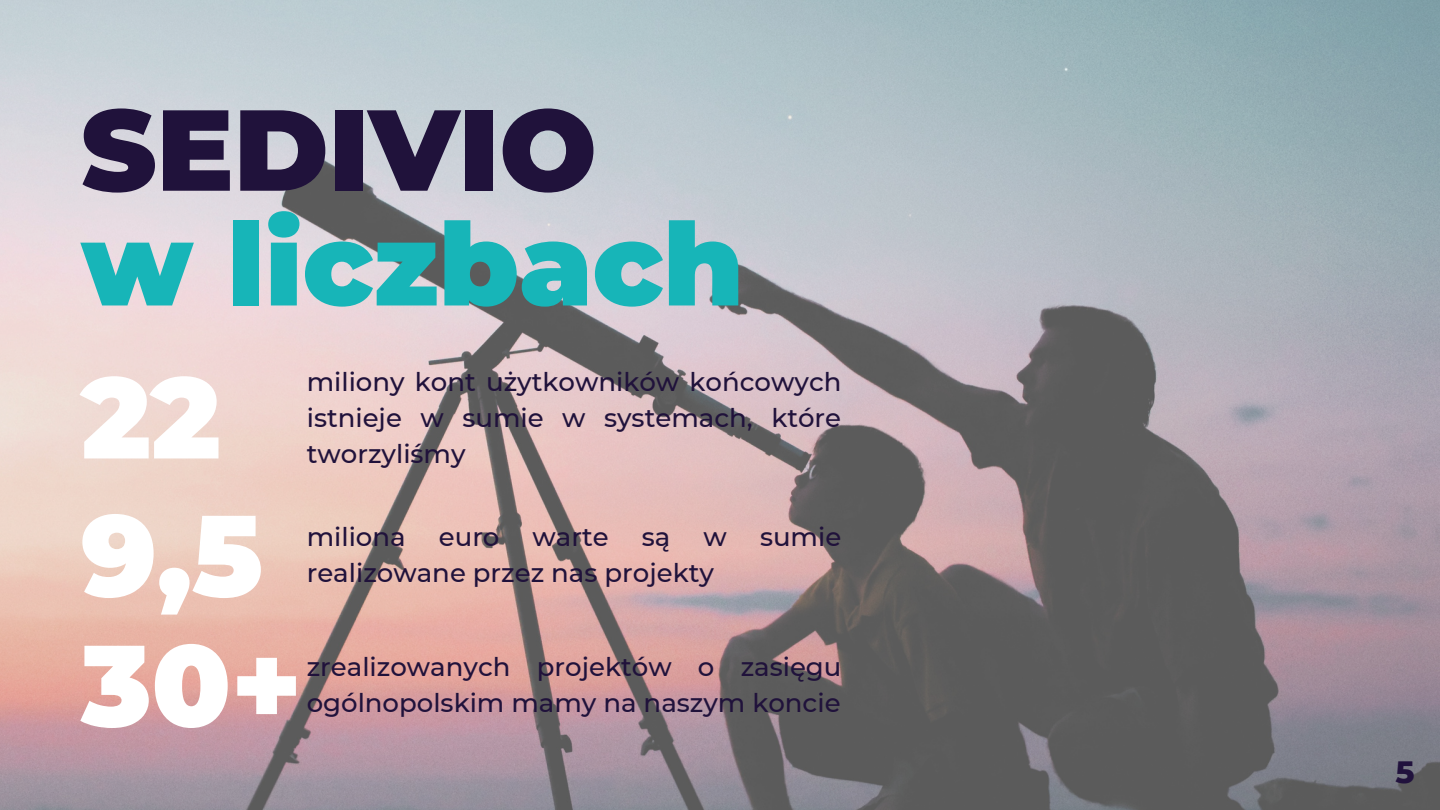
<style>
.page{position:relative;width:1440px;height:810px;background:#fff}
.page>*{position:absolute;margin:0;border:0;box-sizing:border-box;transform-origin:0 0}
.t1{font:900 114.9px "Montserrat";color:#17b5b8}
.t2{font:900 114.9px "Montserrat";color:#fff}
.t3{font:900 114.9px "Montserrat";color:#20123b}
.t4{font:800 31.5px "Montserrat";color:#21123d}
.t5{font:500 26px/36px "Montserrat";color:#20123b;text-align:justify}
</style>
<div class="page">
<img style="left:0;top:0;width:1440px;height:810px">
<h1 class="t3" style="left:81px;top:80px;width:517px">SEDIVIO</h1>
<h1 class="t1" style="left:81px;top:194px;width:664px">w liczbach</h1>
<h1 class="t2" style="left:81px;top:347px;width:141px">22</h1>
<p class="t5" style="left:307px;top:363px;width:536px">miliony kont użytkowników końcowych istnieje w sumie w systemach, które tworzyliśmy</p>
<h1 class="t2" style="left:81px;top:485px;width:183px">9,5</h1>
<h1 class="t2" style="left:81px;top:615px;width:223px">30+</h1>
<p class="t5" style="left:307px;top:519px;width:100px">miliona</p>
<p class="t5" style="left:439px;top:519px;width:62px">euro</p>
<p class="t5" style="left:533px;top:519px;width:78px">warte</p>
<p class="t5" style="left:642px;top:519px;width:30px">są</p>
<p class="t5" style="left:704px;top:519px;width:25px">w</p>
<p class="t5" style="left:760px;top:519px;width:83px">sumie</p>
<p class="t5" style="left:307px;top:555px;width:409px">realizowane przez nas projekty</p>
<p class="t5" style="left:307px;top:649px;width:536px">zrealizowanych projektów o zasięgu ogólnopolskim mamy na naszym koncie</p>
<p class="t4" style="left:1396px;top:752px;width:21px">5</p>
</div>
